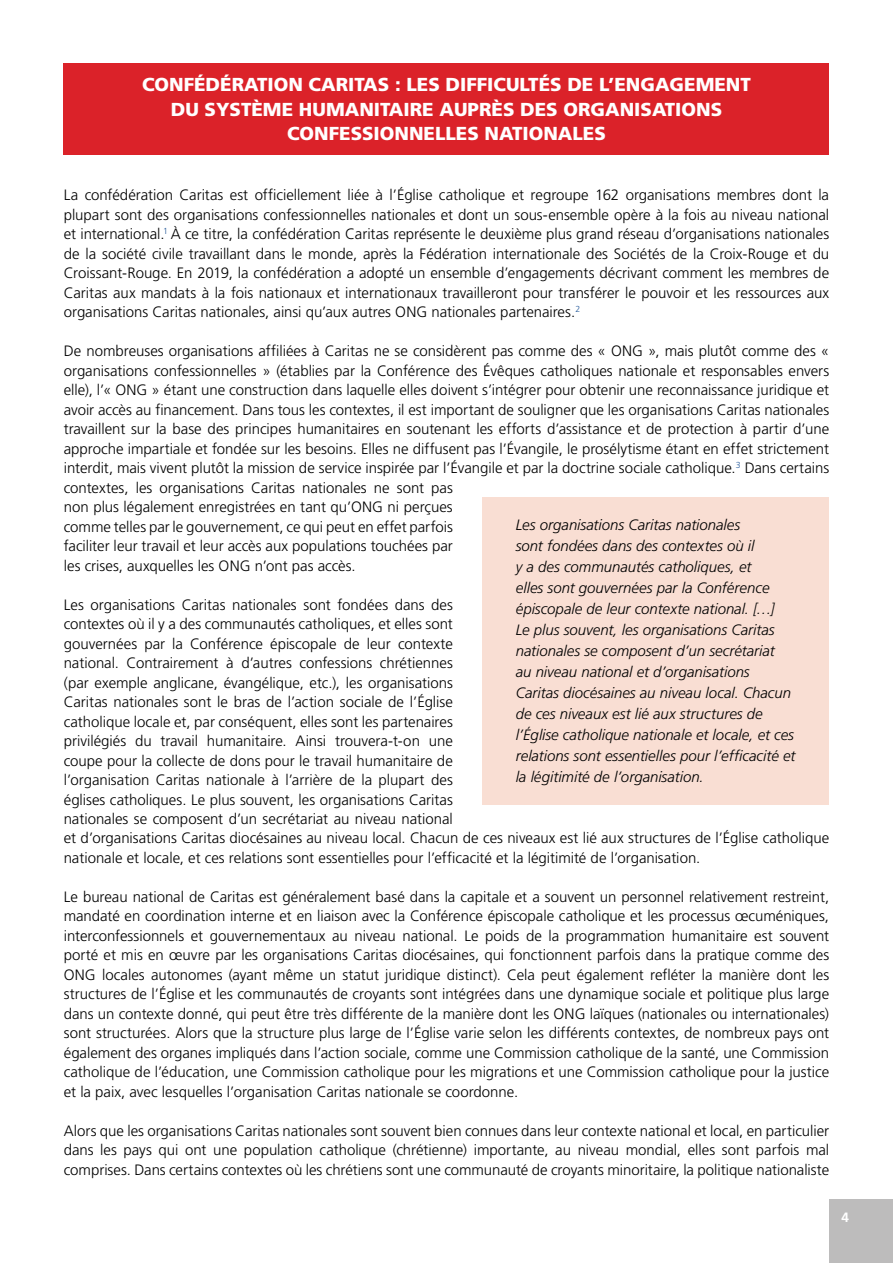
<style>
.page{position:relative;width:893px;height:1263px;background:#fff}
.page>*{position:absolute;margin:0;border:0;box-sizing:border-box;transform-origin:0 0}
.t1{font:18.75px/24.3px "Frutiger LT 75 Blk";color:#fff;text-align:center}
.t2{font:15px/19.5px "Frutiger LT 45 Lt";color:#000;text-align:justify}
.t3{font:15px/21px "Frutiger LT 46 Lt It";color:#000}
.t4{font:13.5px "Frutiger LT 65 Bd";color:#fff}
</style>
<div class="page">
<div style="left:64px;top:64px;width:765px;height:91px;background:#db2229"></div>
<div style="left:829px;top:1199px;width:64px;height:64px;background:#bdbcbc"></div>
<div style="left:483px;top:497px;width:346px;height:308px;background:#f9ded3"></div>
<p class="t1" style="left:142px;top:73px;width:610px">CONFÉDÉRATION CARITAS : LES DIFFICULTÉS DE L’ENGAGEMENT<br>DU SYSTÈME HUMANITAIRE AUPRÈS DES ORGANISATIONS<br>CONFESSIONNELLES NATIONALES</p>
<p class="t2" style="left:64px;top:186px;width:767px">La confédération Caritas est officiellement liée à l’Église catholique et regroupe 162 organisations membres dont la plupart sont des organisations confessionnelles nationales et dont un sous-ensemble opère à la fois au niveau national et international.<sup>1</sup> À ce titre, la confédération Caritas représente le deuxième plus grand réseau d’organisations nationales de la société civile travaillant dans le monde, après la Fédération internationale des Sociétés de la Croix-Rouge et du Croissant-Rouge. En 2019, la confédération a adopté un ensemble d’engagements décrivant comment les membres de Caritas aux mandats à la fois nationaux et internationaux travailleront pour transférer le pouvoir et les ressources aux organisations Caritas nationales, ainsi qu’aux autres ONG nationales partenaires.<sup>2</sup></p>
<p class="t2" style="left:64px;top:342px;width:767px">De nombreuses organisations affiliées à Caritas ne se considèrent pas comme des « ONG », mais plutôt comme des « organisations confessionnelles » (établies par la Conférence des Évêques catholiques nationale et responsables envers elle), l’« ONG » étant une construction dans laquelle elles doivent s’intégrer pour obtenir une reconnaissance juridique et avoir accès au financement. Dans tous les contextes, il est important de souligner que les organisations Caritas nationales travaillent sur la base des principes humanitaires en soutenant les efforts d’assistance et de protection à partir d’une approche impartiale et fondée sur les besoins. Elles ne diffusent pas l’Évangile, le prosélytisme étant en effet strictement interdit, mais vivent plutôt la mission de service inspirée par l’Évangile et par la doctrine sociale catholique.<sup>3</sup> Dans certains</p>
<p class="t2" style="left:64px;top:478px;width:391px">contextes, les organisations Caritas nationales ne sont pas non plus légalement enregistrées en tant qu’ONG ni perçues comme telles par le gouvernement, ce qui peut en effet parfois faciliter leur travail et leur accès aux populations touchées par les crises, auxquelles les ONG n’ont pas accès.</p>
<p class="t2" style="left:64px;top:595px;width:767px;text-align:left">Les organisations Caritas nationales sont fondées dans des<br>contextes où il y a des communautés catholiques, et elles sont<br>gouvernées par la Conférence épiscopale de leur contexte<br>national. Contrairement à d’autres confessions chrétiennes<br>(par exemple anglicane, évangélique, etc.), les organisations<br>Caritas nationales sont le bras de l’action sociale de l’Église<br>catholique locale et, par conséquent, elles sont les partenaires<br>privilégiés du travail humanitaire. Ainsi trouvera-t-on une<br>coupe pour la collecte de dons pour le travail humanitaire de<br>l’organisation Caritas nationale à l’arrière de la plupart des<br>églises catholiques. Le plus souvent, les organisations Caritas<br>nationales se composent d’un secrétariat au niveau national<br>et d’organisations Caritas diocésaines au niveau local. Chacun de ces niveaux est lié aux structures de l’Église catholique nationale et locale, et ces relations sont essentielles pour l’efficacité et la légitimité de l’organisation.</p>
<p class="t2" style="left:64px;top:887px;width:767px">Le bureau national de Caritas est généralement basé dans la capitale et a souvent un personnel relativement restreint, mandaté en coordination interne et en liaison avec la Conférence épiscopale catholique et les processus œcuméniques, interconfessionnels et gouvernementaux au niveau national. Le poids de la programmation humanitaire est souvent porté et mis en œuvre par les organisations Caritas diocésaines, qui fonctionnent parfois dans la pratique comme des ONG locales autonomes (ayant même un statut juridique distinct). Cela peut également refléter la manière dont les structures de l’Église et les communautés de croyants sont intégrées dans une dynamique sociale et politique plus large dans un contexte donné, qui peut être très différente de la manière dont les ONG laïques (nationales ou internationales) sont structurées. Alors que la structure plus large de l’Église varie selon les différents contextes, de nombreux pays ont également des organes impliqués dans l’action sociale, comme une Commission catholique de la santé, une Commission catholique de l’éducation, une Commission catholique pour les migrations et une Commission catholique pour la justice et la paix, avec lesquelles l’organisation Caritas nationale se coordonne.</p>
<p class="t2" style="left:64px;top:1121px;width:767px">Alors que les organisations Caritas nationales sont souvent bien connues dans leur contexte national et local, en particulier dans les pays qui ont une population catholique (chrétienne) importante, au niveau mondial, elles sont parfois mal comprises. Dans certains contextes où les chrétiens sont une communauté de croyants minoritaire, la politique nationaliste</p>
<p class="t3" style="left:516px;top:514px;width:281px">Les organisations Caritas nationales<br>sont fondées dans des contextes où il<br>y a des communautés catholiques, et<br>elles sont gouvernées par la Conférence épiscopale de leur contexte national. […]<br>Le plus souvent, les organisations Caritas nationales se composent d’un secrétariat<br>au niveau national et d’organisations Caritas diocésaines au niveau local. Chacun de ces niveaux est lié aux structures de l’Église catholique nationale et locale, et ces relations sont essentielles pour l’efficacité et la légitimité de l’organisation.</p>
<p class="t4" style="left:841px;top:1209px;width:9px">4</p>
</div>
